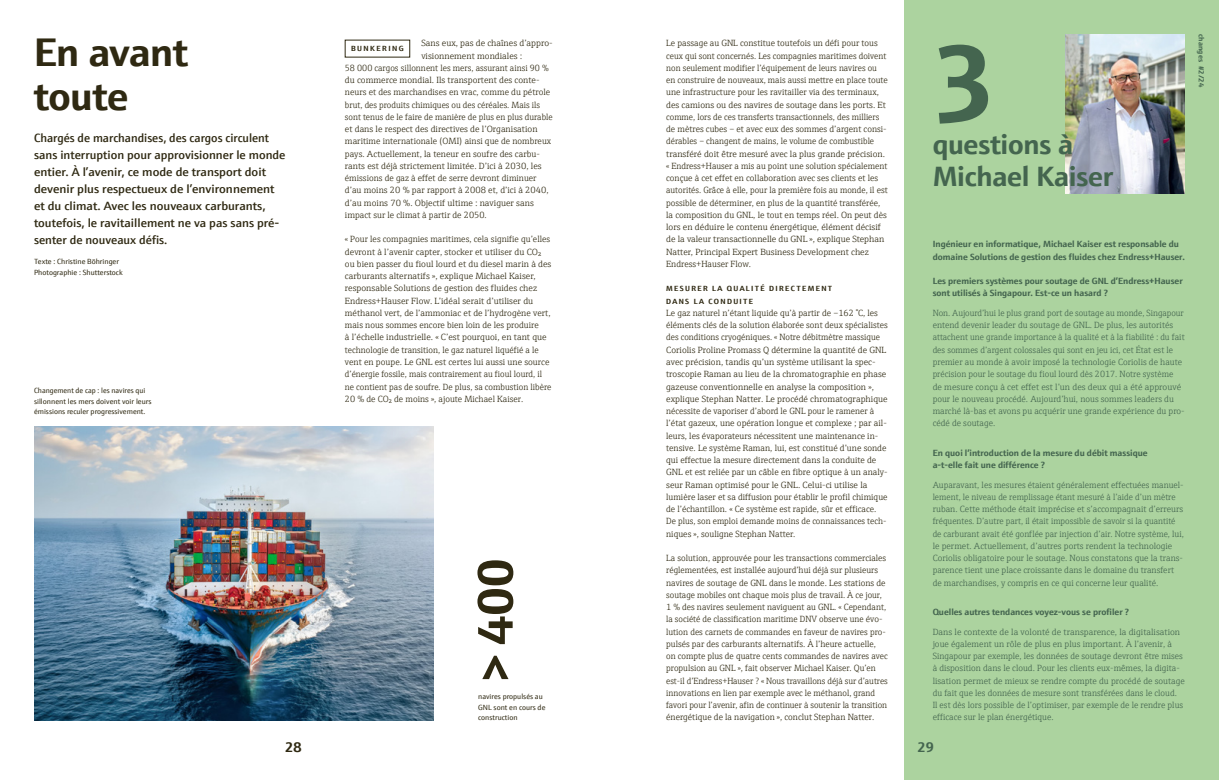
<style>
.page{position:relative;width:1219px;height:780px;background:#fff}
.page>*{position:absolute;margin:0;border:0;box-sizing:border-box;transform-origin:0 0}
.t1{font:700 110px "E+H Sans";color:#44654f}
.t2{font:700 50px "E+H Sans";color:#2f2912}
.t3{font:700 40px/44px "E+H Sans";letter-spacing:-.015em;color:#2f2912}
.t4{font:700 28px/32px "E+H Sans";letter-spacing:-.01em;color:#44654f}
.t5{font:700 14px "E+H Sans";color:#2f2912}
.t6{font:700 14px "E+H Sans";color:#44654f}
.t7{font:600 12px/17px "E+H Sans";color:#2f2912}
.t8{font:300 9px/12.3px "E+H Serif";color:#2f2912}
.t9{font:300 9px/12.2px "E+H Serif";color:#44654f}
.t10{font:700 9px/12.2px "E+H Sans";color:#44654f}
.t11{font:7.5px/10.5px "E+H Sans";color:#2f2912}
.t12{font:700 7.5px/12.2px "E+H Sans";letter-spacing:.18em;color:#2f2912}
.t13{font:700 7.5px "E+H Sans";letter-spacing:.01em;color:#44654f}
</style>
<div class="page">
<div style="left:904px;top:0;width:315px;height:780px;background:#acd39f"></div>
<img style="left:1066px;top:34px;width:119px;height:159px">
<img style="left:34px;top:426px;width:400px;height:294px">
<h3 class="t3" style="left:34px;top:27px;width:155px">En avant toute</h3>
<p class="t7" style="left:34px;top:128px;width:253px">Chargés de marchandises, des cargos circulent sans interruption pour approvisionner le monde entier. À l’avenir, ce mode de transport doit devenir plus respectueux de l’environnement et du climat. Avec les nouveaux carburants, toutefois, le ravitaillement ne va pas sans pré&shy;senter de nouveaux défis.</p>
<p class="t11" style="left:34px;top:256px;width:90px">Texte : Christine Böhringer<br>Photographie : Shutterstock</p>
<p class="t11" style="left:34px;top:384px;width:119px">Changement de cap : les navires qui sillonnent les mers doivent voir leurs émissions reculer progressivement.</p>
<p class="t8" style="left:421px;top:36px;width:132px">Sans eux, pas de chaînes d’appro-</p>
<p class="t8" style="left:421px;top:49px;width:102px">visionnement mondiales :</p>
<p class="t8" style="left:345px;top:61px;width:206px">58 000 cargos sillonnent les mers, assurant ainsi 90 %</p>
<p class="t8" style="left:345px;top:73px;width:196px">du commerce mondial. Ils transportent des conte-</p>
<p class="t8" style="left:345px;top:85px;width:207px">neurs et des marchandises en vrac, comme du pétrole</p>
<p class="t8" style="left:345px;top:98px;width:197px">brut, des produits chimiques ou des céréales. Mais ils</p>
<p class="t8" style="left:345px;top:110px;width:209px">sont tenus de le faire de manière de plus en plus durable</p>
<p class="t8" style="left:345px;top:122px;width:194px">et dans le respect des directives de l’Organisation</p>
<p class="t8" style="left:345px;top:134px;width:208px">maritime internationale (OMI) ainsi que de nombreux</p>
<p class="t8" style="left:345px;top:147px;width:197px">pays. Actuellement, la teneur en soufre des carbu-</p>
<p class="t8" style="left:345px;top:159px;width:198px">rants est déjà strictement limitée. D’ici à 2030, les</p>
<p class="t8" style="left:345px;top:171px;width:193px">émissions de gaz à effet de serre devront diminuer</p>
<p class="t8" style="left:345px;top:183px;width:205px">d’au moins 20 % par rapport à 2008 et, d’ici à 2040,</p>
<p class="t8" style="left:345px;top:196px;width:191px">d’au moins 70 %. Objectif ultime : naviguer sans</p>
<p class="t8" style="left:345px;top:208px;width:143px">impact sur le climat à partir de 2050.</p>
<p class="t8" style="left:345px;top:232px;width:208px">« Pour les compagnies maritimes, cela signifie qu’elles devront à l’avenir capter, stocker et utiliser du CO2 ou bien passer du fioul lourd et du diesel marin à des carburants alternatifs », explique Michael Kaiser, responsable Solutions de gestion des fluides chez Endress+Hauser Flow. L’idéal serait d’utiliser du méthanol vert, de l’ammoniac et de l’hydrogène vert, mais nous sommes encore bien loin de les produire<br>à l’échelle industrielle. « C’est pourquoi, en tant que technologie de transition, le gaz naturel liquéfié a le vent en poupe. Le GNL est certes lui aussi une source d’énergie fossile, mais contrairement au fioul lourd, il ne contient pas de soufre. De plus, sa combustion libère 20 % de CO2 de moins », ajoute Michael Kaiser.</p>
<p class="t12" style="left:351px;top:42px;width:54px">BUNKERING</p>
<h2 class="t2" style="left:456px;top:682px;width:125px;rotate:-90deg">&gt; 400</h2>
<p class="t11" style="left:478px;top:691px;width:69px">navires propulsés au<br>GNL sont en cours de construction</p>
<p class="t8" style="left:666px;top:36px;width:223px">Le passage au GNL constitue toutefois un défi pour tous ceux qui sont concernés. Les compagnies maritimes doivent non seulement modifier l’équipement de leurs navires ou en construire de nouveaux, mais aussi mettre en place toute une infrastructure pour les ravitailler via des terminaux, des camions ou des navires de soutage dans les ports. Et comme, lors de ces transferts transactionnels, des milliers de mètres cubes – et avec eux des sommes d’argent consi&shy;dérables – changent de mains, le volume de combustible transféré doit être mesuré avec la plus grande précision. « Endress+Hauser a mis au point une solution spécialement conçue à cet effet en collaboration avec ses clients et les autorités. Grâce à elle, pour la première fois au monde, il est possible de déterminer, en plus de la quantité transférée, la composition du GNL, le tout en temps réel. On peut dès lors en déduire le contenu énergétique, élément décisif de la valeur transactionnelle du GNL », explique Stephan Natter, Principal Expert Business Development chez Endress+Hauser Flow.</p>
<p class="t12" style="left:666px;top:282px;width:168px">MESURER LA QUALITÉ DIRECTEMENT<br>DANS LA CONDUITE</p>
<p class="t8" style="left:666px;top:306px;width:223px">Le gaz naturel n’étant liquide qu’à partir de –162 °C, les éléments clés de la solution élaborée sont deux spécialistes des conditions cryogéniques. « Notre débitmètre massique Coriolis Proline Promass Q détermine la quantité de GNL avec précision, tandis qu’un système utilisant la spec&shy;troscopie Raman au lieu de la chromatographie en phase gazeuse conventionnelle en analyse la composition », explique Stephan Natter. Le procédé chromatographique nécessite de vaporiser d’abord le GNL pour le ramener à l’état gazeux, une opération longue et complexe ; par ail&shy;leurs, les évaporateurs nécessitent une maintenance in&shy;tensive. Le système Raman, lui, est constitué d’une sonde qui effectue la mesure directement dans la conduite de GNL et est reliée par un câble en fibre optique à un analy&shy;seur Raman optimisé pour le GNL. Celui-ci utilise la lumière laser et sa diffusion pour établir le profil chimique de l’échantillon. « Ce système est rapide, sûr et efficace.<br>De plus, son emploi demande moins de connaissances tech&shy;niques », souligne Stephan Natter.</p>
<p class="t8" style="left:666px;top:551px;width:223px">La solution, approuvée pour les transactions commerciales réglementées, est installée aujourd’hui déjà sur plusieurs navires de soutage de GNL dans le monde. Les stations de soutage mobiles ont chaque mois plus de travail. À ce jour, 1 % des navires seulement naviguent au GNL. « Cependant, la société de classification maritime DNV observe une évo&shy;lution des carnets de commandes en faveur de navires pro&shy;pulsés par des carburants alternatifs. À l’heure actuelle,<br>on compte plus de quatre cents commandes de navires avec propulsion au GNL », fait observer Michael Kaiser. Qu’en est-il d’Endress+Hauser ? « Nous travaillons déjà sur d’autres innovations en lien par exemple avec le méthanol, grand favori pour l’avenir, afin de continuer à soutenir la transition énergétique de la navigation », conclut Stephan Natter.</p>
<h1 class="t1" style="left:933px;top:-3px;width:65px">3</h1>
<h3 class="t4" style="left:933px;top:126px;width:182px">questions à<br>Michael Kaiser</h3>
<p class="t10" style="left:933px;top:237px;width:254px">Ingénieur en informatique, Michael Kaiser est responsable du domaine Solutions de gestion des fluides chez Endress+Hauser.</p>
<p class="t10" style="left:933px;top:274px;width:252px">Les premiers systèmes pour soutage de GNL d’Endress+Hauser sont utilisés à Singapour. Est-ce un hasard ?</p>
<p class="t9" style="left:933px;top:306px;width:254px">Non. Aujourd’hui le plus grand port de soutage au monde, Singapour entend devenir leader du soutage de GNL. De plus, les autorités attachent une grande importance à la qualité et à la fiabilité : du fait des sommes d’argent colossales qui sont en jeu ici, cet État est le premier au monde à avoir imposé la technologie Coriolis de haute précision pour le soutage du fioul lourd dès 2017. Notre système de mesure conçu à cet effet est l’un des deux qui a été approuvé pour le nouveau procédé. Aujourd’hui, nous sommes leaders du marché là-bas et avons pu acquérir une grande expérience du pro&shy;cédé de soutage.</p>
<p class="t10" style="left:933px;top:446px;width:216px">En quoi l’introduction de la mesure du débit massique a-t-elle fait une différence ?</p>
<p class="t9" style="left:933px;top:477px;width:253px">Auparavant, les mesures étaient généralement effectuées manuel&shy;lement, le niveau de remplissage étant mesuré à l’aide d’un mètre ruban. Cette méthode était imprécise et s’accompagnait d’erreurs fréquentes. D’autre part, il était impossible de savoir si la quantité de carburant avait été gonflée par injection d’air. Notre système, lui, le permet. Actuellement, d’autres ports rendent la technologie Coriolis obligatoire pour le soutage. Nous constatons que la trans&shy;parence tient une place croissante dans le domaine du transfert de marchandises, y compris en ce qui concerne leur qualité.</p>
<p class="t10" style="left:933px;top:605px;width:198px">Quelles autres tendances voyez-vous se profiler ?</p>
<p class="t9" style="left:933px;top:624px;width:254px">Dans le contexte de la volonté de transparence, la digitalisation joue également un rôle de plus en plus important. À l’avenir, à Singapour par exemple, les données de soutage devront être mises à disposition dans le cloud. Pour les clients eux-mêmes, la digita&shy;lisation permet de mieux se rendre compte du procédé de soutage du fait que les données de mesure sont transférées dans le cloud.<br>Il est dès lors possible de l’optimiser, par exemple de le rendre plus efficace sur le plan énergétique.</p>
<h3 class="t5" style="left:285px;top:735px;width:18px">28</h3>
<h3 class="t6" style="left:917px;top:735px;width:18px">29</h3>
<p class="t13" style="left:1207px;top:34px;width:54px;rotate:90deg">changes #2/24</p>
</div>
